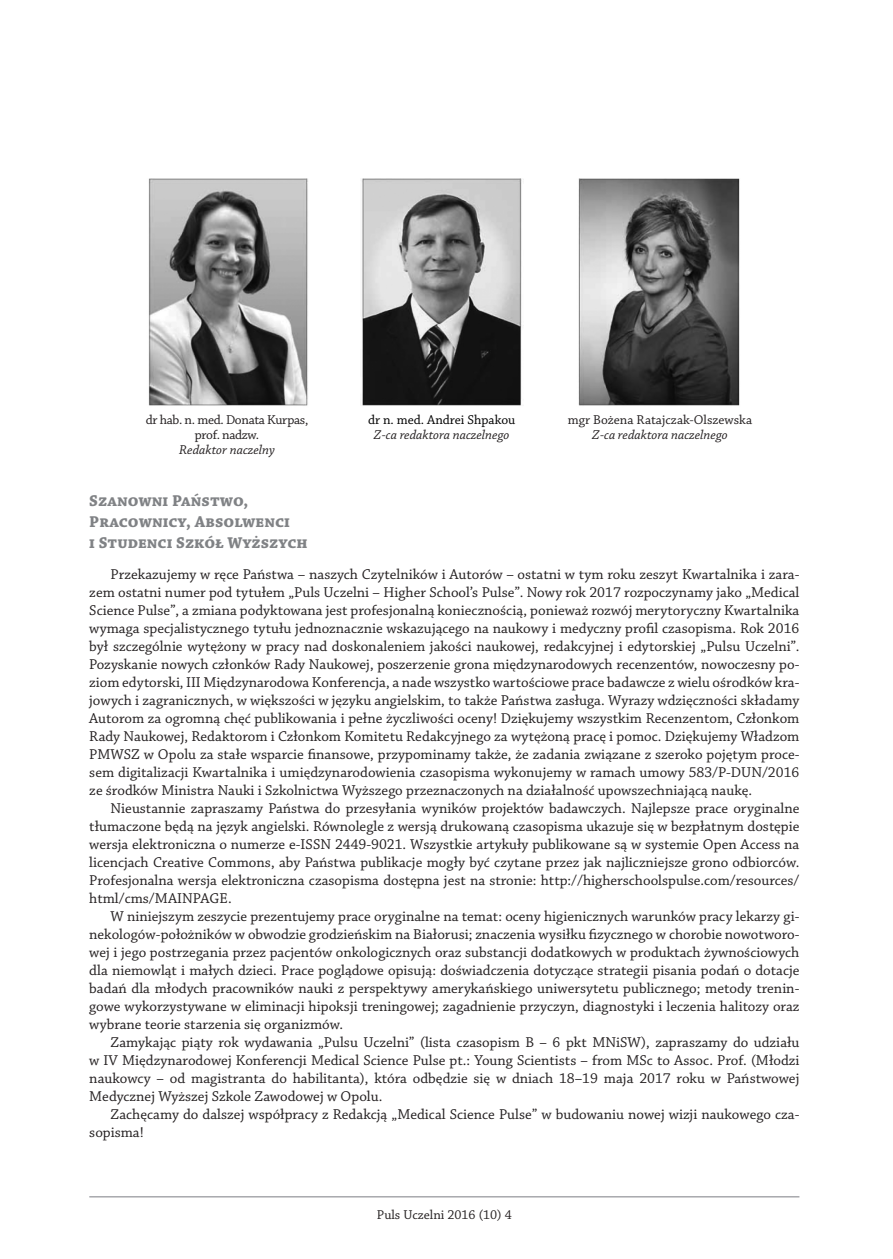
<style>
.page{position:relative;width:893px;height:1259px;background:#fff}
.page>*{position:absolute;margin:0;border:0;box-sizing:border-box;transform-origin:0 0}
.tyt_II_rz{font:700 16.5px/21px "Chaparral Pro";color:#808285}
.Normalny{font:15px/18px "Chaparral Pro";color:#231f20;text-align:justify}
.Normalny-2{font:13.5px/15px "Chaparral Pro";letter-spacing:-.025em;color:#231f20;text-align:center}
.Normalny-3{font:13.5px/15px "Chaparral Pro";letter-spacing:-.005em;color:#231f20;text-align:center}
.Normalny-4{font:italic 13.5px/15px "Chaparral Pro";color:#231f20;text-align:center}
.pagina_dolna{font:13.5px "Chaparral Pro";color:#231f20}
.s1{font-style:italic}
.s2{font-style:normal;color:#000}
</style>
<div class="page">
<hr style="left:89px;top:1196px;width:710px;height:1px;background:#a8a9ad">
<img style="left:361px;top:179px;width:161px;height:227px">
<img style="left:148px;top:179px;width:160px;height:227px">
<img style="left:578px;top:179px;width:162px;height:227px">
<p class="Normalny-2" style="left:146px;top:413px;width:164px">dr hab. n. med. Donata Kurpas, prof. nadzw.<br><span class="s1">Redaktor naczelny</span></p>
<p class="Normalny-4" style="left:368px;top:413px;width:149px"><span class="s2">dr n. med. Andrei Shpakou<br></span>Z-ca redaktora naczelnego</p>
<p class="Normalny-3" style="left:568px;top:413px;width:186px">mgr Bożena Ratajczak-Olszewska<br><span class="s1">Z-ca redaktora naczelnego</span></p>
<p class="tyt_II_rz" style="left:89px;top:491px;width:220px">Szanowni Państwo,<br>Pracownicy, Absolwenci<br>i Studenci Szkół Wyższych</p>
<p class="Normalny" style="left:89px;top:566px;width:712px;text-indent:21px">Przekazujemy w ręce Państwa – naszych Czytelników i Autorów – ostatni w tym roku zeszyt Kwartalnika i zara&shy;zem ostatni numer pod tytułem „Puls Uczelni – Higher School’s Pulse”. Nowy rok 2017 rozpoczynamy jako „Medical Science Pulse”, a zmiana podyktowana jest profesjonalną koniecznością, ponieważ rozwój merytoryczny Kwartalnika wymaga specjalistycznego tytułu jednoznacznie wskazującego na naukowy i medyczny profil czasopisma. Rok 2016 był szczególnie wytężony w pracy nad doskonaleniem jakości naukowej, redakcyjnej i edytorskiej „Pulsu Uczelni”.<br>Pozyskanie nowych członków Rady Naukowej, poszerzenie grona międzynarodowych recenzentów, nowoczesny po&shy;ziom edytorski, III Międzynarodowa Konferencja, a nade wszystko wartościowe prace badawcze z wielu ośrodków kra&shy;jowych i zagranicznych, w większości w języku angielskim, to także Państwa zasługa. Wyrazy wdzięczności składamy Autorom za ogromną chęć publikowania i pełne życzliwości oceny! Dziękujemy wszystkim Recenzentom, Członkom Rady Naukowej, Redaktorom i Członkom Komitetu Redakcyjnego za wytężoną pracę i pomoc. Dziękujemy Władzom PMWSZ w Opolu za stałe wsparcie finansowe, przypominamy także, że zadania związane z szeroko pojętym proce&shy;sem digitalizacji Kwartalnika i umiędzynarodowienia czasopisma wykonujemy w ramach umowy 583/P-DUN/2016 ze środków Ministra Nauki i Szkolnictwa Wyższego przeznaczonych na działalność upowszechniającą naukę.</p>
<p class="Normalny" style="left:89px;top:800px;width:712px;text-indent:21px">Nieustannie zapraszamy Państwa do przesyłania wyników projektów badawczych. Najlepsze prace oryginalne tłumaczone będą na język angielski. Równolegle z wersją drukowaną czasopisma ukazuje się w bezpłatnym dostępie wersja elektroniczna o numerze e-ISSN 2449-9021. Wszystkie artykuły publikowane są w systemie Open Access na licencjach Creative Commons, aby Państwa publikacje mogły być czytane przez jak najliczniejsze grono odbiorców.<br>Profesjonalna wersja elektroniczna czasopisma dostępna jest na stronie: http://higherschoolspulse.com/resources/ html/cms/MAINPAGE.</p>
<p class="Normalny" style="left:89px;top:908px;width:712px;text-indent:21px">W niniejszym zeszycie prezentujemy prace oryginalne na temat: oceny higienicznych warunków pracy lekarzy gi&shy;nekologów-położników w obwodzie grodzieńskim na Białorusi; znaczenia wysiłku fizycznego w chorobie nowotworo&shy;wej i jego postrzegania przez pacjentów onkologicznych oraz substancji dodatkowych w produktach żywnościowych dla niemowląt i małych dzieci. Prace poglądowe opisują: doświadczenia dotyczące strategii pisania podań o dotacje badań dla młodych pracowników nauki z perspektywy amerykańskiego uniwersytetu publicznego; metody trenin&shy;gowe wykorzystywane w eliminacji hipoksji treningowej; zagadnienie przyczyn, diagnostyki i leczenia halitozy oraz wybrane teorie starzenia się organizmów.</p>
<p class="Normalny" style="left:89px;top:1034px;width:712px;text-indent:21px">Zamykając piąty rok wydawania „Pulsu Uczelni” (lista czasopism B – 6 pkt MNiSW), zapraszamy do udziału w IV Międzynarodowej Konferencji Medical Science Pulse pt.: Young Scientists – from MSc to Assoc. Prof. (Młodzi naukowcy – od magistranta do habilitanta), która odbędzie się w dniach 18–19 maja 2017 roku w Państwowej Medycznej Wyższej Szkole Zawodowej w Opolu.</p>
<p class="Normalny" style="left:89px;top:1106px;width:712px;text-indent:21px">Zachęcamy do dalszej współpracy z Redakcją „Medical Science Pulse” w budowaniu nowej wizji naukowego cza&shy;sopisma!</p>
<p class="pagina_dolna" style="left:377px;top:1207px;width:136px">Puls Uczelni 2016 (10) 4</p>
</div>
